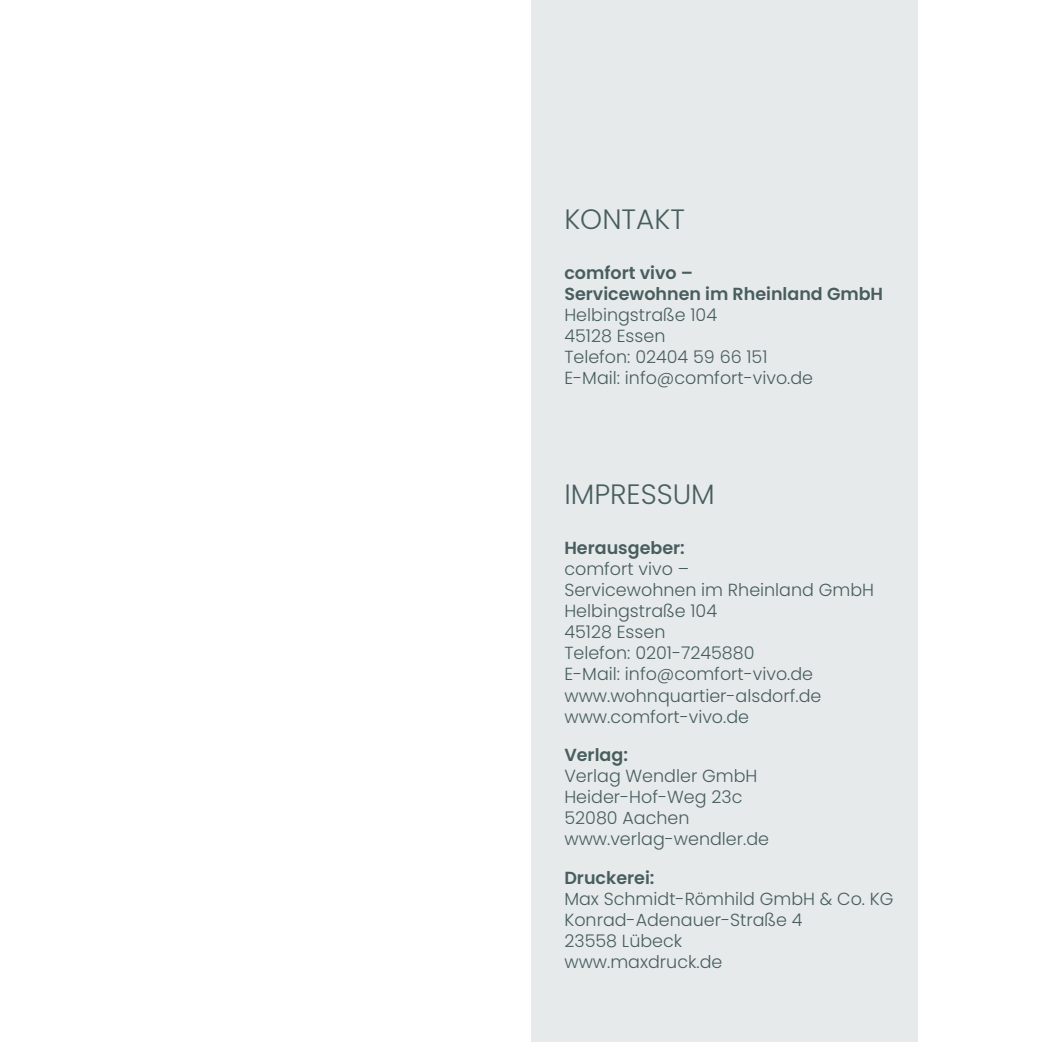
<style>
.page{position:relative;width:1042px;height:1042px;background:#fff}
.page>*{position:absolute;margin:0;border:0;box-sizing:border-box;transform-origin:0 0}
.t1{font:300 28px "Poppins";color:#485e5e}
.t2{font:300 17.5px/21px "Poppins";color:#485e5e}
.t3{font:600 17.5px/21px "Poppins";color:#485e5e}
</style>
<div class="page">
<div style="left:531px;top:0;width:387px;height:1042px;background:#e7eaeb"></div>
<h1 class="t1" style="left:564px;top:202px;width:122px">KONTAKT</h1>
<p class="t3" style="left:564px;top:263px;width:320px">comfort vivo –<br>Servicewohnen im Rheinland GmbH</p>
<p class="t2" style="left:564px;top:305px;width:250px">Helbingstraße 104<br>45128 Essen<br>Telefon: 02404 59 66 151<br>E-Mail: info@comfort-vivo.de</p>
<h1 class="t1" style="left:564px;top:478px;width:152px">IMPRESSUM</h1>
<p class="t3" style="left:564px;top:538px;width:122px">Herausgeber:</p>
<p class="t2" style="left:564px;top:559px;width:311px">comfort vivo –<br>Servicewohnen im Rheinland GmbH<br>Helbingstraße 104<br>45128 Essen<br>Telefon: 0201-7245880<br>E-Mail: info@comfort-vivo.de www.wohnquartier-alsdorf.de www.comfort-vivo.de</p>
<p class="t3" style="left:564px;top:744px;width:65px">Verlag:</p>
<p class="t2" style="left:564px;top:765px;width:206px">Verlag Wendler GmbH<br>Heider-Hof-Weg 23c<br>52080 Aachen www.verlag-wendler.de</p>
<p class="t3" style="left:564px;top:867px;width:92px">Druckerei:</p>
<p class="t2" style="left:564px;top:888px;width:331px">Max Schmidt-Römhild GmbH &amp; Co. KG<br>Konrad-Adenauer-Straße 4<br>23558 Lübeck<br>www.maxdruck.de</p>
</div>
